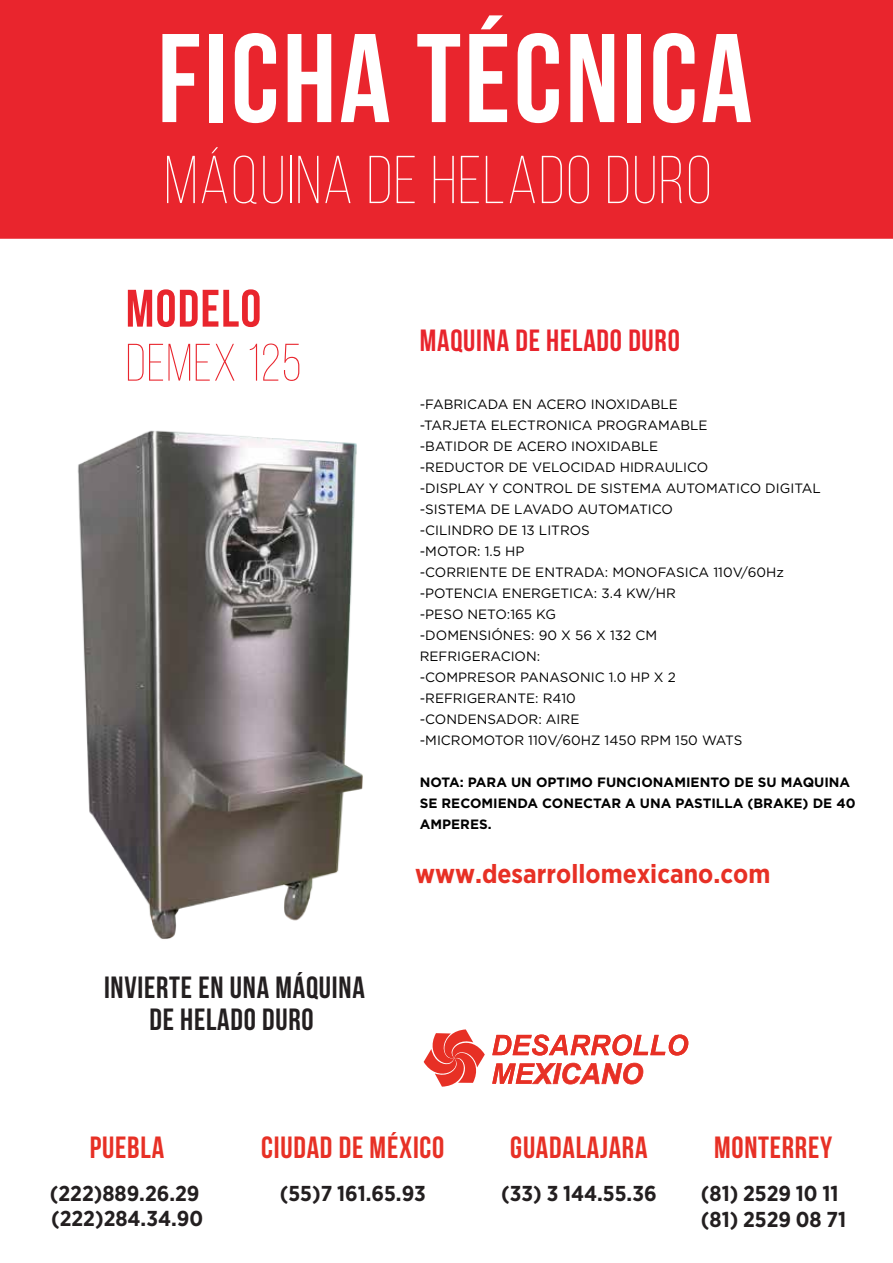
<style>
.page{position:relative;width:893px;height:1263px;background:#fff}
.page>*{position:absolute;margin:0;border:0;box-sizing:border-box;transform-origin:0 0}
.t1{font:125.85px "Bebas Neue";letter-spacing:.025em;color:#fff}
.t2{font:300 67.5px "Bebas Neue";letter-spacing:.025em;color:#fff}
.t3{font:300 52.65px "Bebas Neue";letter-spacing:.025em;color:#e9252d}
.t4{font:52.65px "Bebas Neue";letter-spacing:.025em;color:#e9252d}
.t5{font:30.6px "Bebas Neue";letter-spacing:.025em;color:#e73025}
.t6{font:30.6px/31.2px "Bebas Neue";letter-spacing:.025em;color:#231f20;text-align:center}
.t7{font:30.6px "Bebas Neue";letter-spacing:.025em;color:#e8242c}
.t8{font:700 26.4px "Gotham Narrow";color:#e73025}
.t9{font:700 21.6px "Gotham Narrow";color:#231f20}
.t10{font:13.5px/21px "Gotham";color:#000}
.t11{font:700 13.5px/21px "Gotham";color:#000}
</style>
<div class="page">
<div style="left:0;top:0;width:893px;height:239px;background:#e9252d"></div>
<img style="left:77px;top:430px;width:286px;height:509px">
<svg style="left:492px;top:1034px;width:196px;height:21px"></svg>
<svg style="left:492px;top:1063px;width:151px;height:21px"></svg>
<svg style="left:424px;top:1029px;width:61px;height:58px"></svg>
<h1 class="t1" style="left:157px;top:10px;width:596px">FICHA TÉCNICA</h1>
<h2 class="t2" style="left:164px;top:144px;width:549px">MÁQUINA DE HELADO DURO</h2>
<h3 class="t4" style="left:126px;top:280px;width:137px">MODELO</h3>
<h3 class="t3" style="left:126px;top:335px;width:177px">DEMEX 125</h3>
<h3 class="t6" style="left:104px;top:972px;width:262px">INVIERTE EN UNA MÁQUINA<br>DE HELADO DURO</h3>
<h3 class="t7" style="left:420px;top:324px;width:262px">MAQUINA DE HELADO DURO</h3>
<p class="t10" style="left:420px;top:394px;width:403px">-FABRICADA EN ACERO INOXIDABLE<br>-TARJETA ELECTRONICA PROGRAMABLE<br>-BATIDOR DE ACERO INOXIDABLE<br>-REDUCTOR DE VELOCIDAD HIDRAULICO<br>-DISPLAY Y CONTROL DE SISTEMA AUTOMATICO DIGITAL -SISTEMA DE LAVADO AUTOMATICO<br>-CILINDRO DE 13 LITROS<br>-MOTOR: 1.5 HP<br>-CORRIENTE DE ENTRADA: MONOFASICA 110V/60Hz -POTENCIA ENERGETICA: 3.4 KW/HR<br>-PESO NETO:165 KG<br>-DOMENSIÓNES: 90 X 56 X 132 CM<br>REFRIGERACION:<br>-COMPRESOR PANASONIC 1.0 HP X 2<br>-REFRIGERANTE: R410<br>-CONDENSADOR: AIRE<br>-MICROMOTOR 110V/60HZ 1450 RPM 150 WATS</p>
<p class="t11" style="left:420px;top:772px;width:437px">NOTA: PARA UN OPTIMO FUNCIONAMIENTO DE SU MAQUINA<br>SE RECOMIENDA CONECTAR A UNA PASTILLA (BRAKE) DE 40<br>AMPERES.</p>
<h3 class="t8" style="left:415px;top:856px;width:357px">www.desarrollomexicano.com</h3>
<h3 class="t5" style="left:261px;top:1131px;width:185px">CIUDAD DE MÉXICO</h3>
<h3 class="t9" style="left:280px;top:1179px;width:148px">(55)7 161.65.93</h3>
<h3 class="t5" style="left:90px;top:1131px;width:76px">PUEBLA</h3>
<h3 class="t5" style="left:714px;top:1131px;width:119px">MONTERREY</h3>
<h3 class="t9" style="left:50px;top:1179px;width:151px">(222)889.26.29</h3>
<h3 class="t9" style="left:701px;top:1179px;width:139px">(81) 2529 10 11</h3>
<h3 class="t9" style="left:51px;top:1205px;width:153px">(222)284.34.90</h3>
<h3 class="t9" style="left:701px;top:1205px;width:147px">(81) 2529 08 71</h3>
<h3 class="t5" style="left:510px;top:1131px;width:139px">GUADALAJARA</h3>
<h3 class="t9" style="left:501px;top:1179px;width:157px">(33) 3 144.55.36</h3>
</div>
